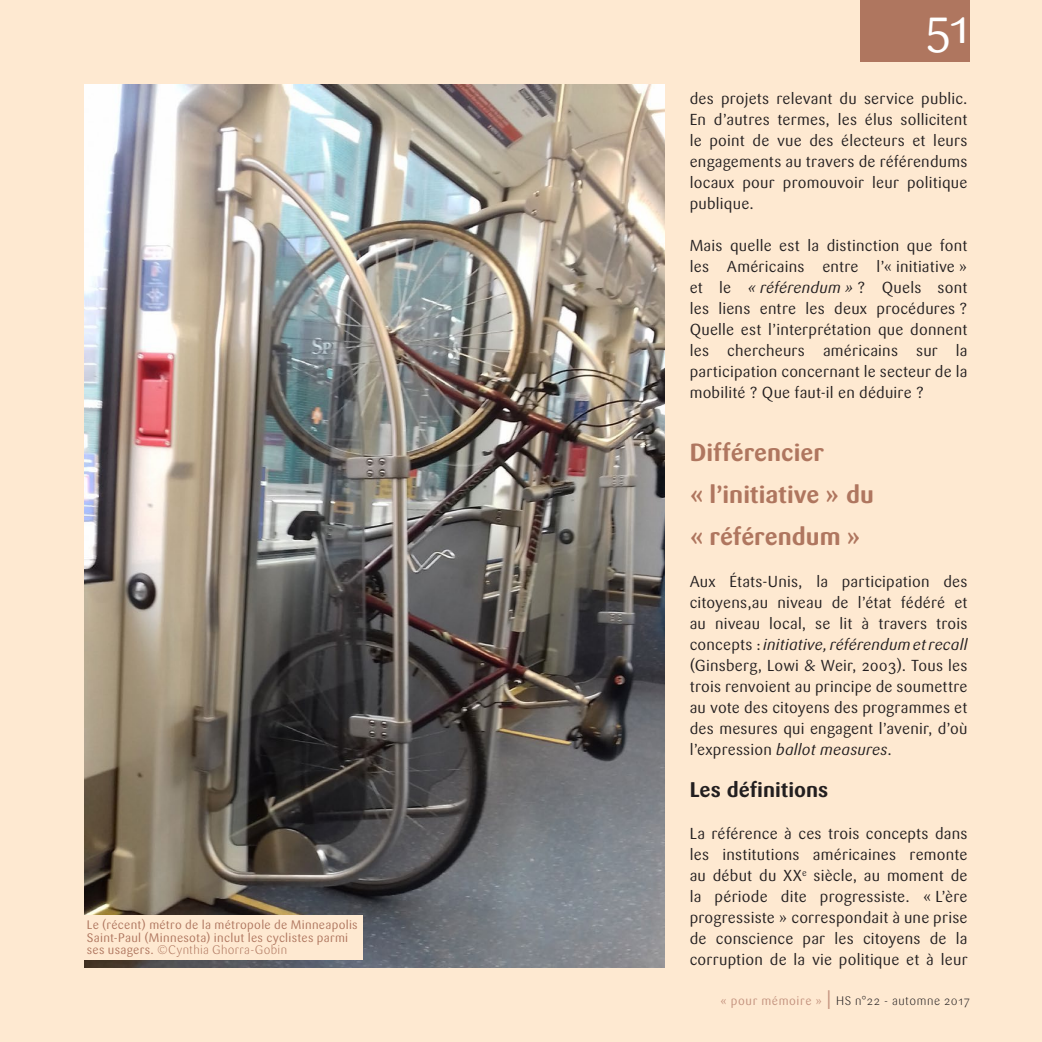
<style>
.page{position:relative;width:1042px;height:1042px;background:#fee9d1}
.page>*{position:absolute;margin:0;border:0;box-sizing:border-box;transform-origin:0 0}
.t1{font:49px "Sari";color:#fff}
.sari_14{font:700 24.5px/42px "Sari";color:#af765f}
.Titre_4{font:700 21px "Sari";color:#231f20}
.texte_courant{font:15.75px/21px "Sari";letter-spacing:.015em;color:#231f20;text-align:justify}
.légende{font:12.25px/12.2px "Sari";letter-spacing:.025em;color:#af765f}
.t2{font:300 12.25px "Sari";letter-spacing:.05em;color:#231f20}
.s1{font-weight:300}
.s2{font-style:italic}
.s3{font-weight:400;color:#c4937f}
.s4{font-size:24.5px;color:#c4937f}
</style>
<div class="page">
<div style="left:861px;top:0;width:109px;height:62px;background:#af765f"></div>
<img style="left:84px;top:84px;width:581px;height:883px">
<div style="left:77px;top:915px;width:285px;height:44px;background:#fee9d1"></div>
<p class="légende" style="left:87px;top:919px;width:272px">Le (récent) métro de la métropole de Minneapolis<br>Saint-Paul (Minnesota) inclut les cyclistes parmi ses usagers. <span class="s1">©Cynthia Ghorra-Gobin</span></p>
<h1 class="t1" style="left:924px;top:-2px;width:47px">51</h1>
<p class="texte_courant" style="left:690px;top:88px;width:279px">des projets relevant du service public.<br>En d’autres termes, les élus sollicitent le point de vue des électeurs et leurs engagements au travers de référendums locaux pour promouvoir leur politique publique.</p>
<p class="texte_courant" style="left:690px;top:235px;width:279px">Mais quelle est la distinction que font les Américains entre l’« initiative » et le <span class="s2">« référendum »</span> ? Quels sont les liens entre les deux procédures ?<br>Quelle est l’interprétation que donnent les chercheurs américains sur la participation concernant le secteur de la mobilité ? Que faut-il en déduire ?</p>
<p class="sari_14" style="left:690px;top:432px;width:186px">Différencier<br>« l’initiative » du « référendum »</p>
<p class="texte_courant" style="left:690px;top:571px;width:279px">Aux États-Unis, la participation des citoyens,au niveau de l’état fédéré et au niveau local, se lit à travers trois concepts : <span class="s2">initiative, référendum et recall </span>(Ginsberg, Lowi &amp; Weir, 2003). Tous les trois renvoient au principe de soumettre au vote des citoyens des programmes et des mesures qui engagent l’avenir, d’où l’expression <span class="s2">ballot measures</span>.</p>
<p class="Titre_4" style="left:690px;top:777px;width:140px">Les définitions</p>
<p class="texte_courant" style="left:690px;top:823px;width:279px">La référence à ces trois concepts dans les institutions américaines remonte au début du XX<sup>e</sup> siècle, au moment de la période dite progressiste. « L’ère progressiste » correspondait à une prise de conscience par les citoyens de la corruption de la vie politique et à leur</p>
<p class="t2" style="left:720px;top:993px;width:251px"><span class="s3">« pour mémoire »</span> <span class="s4">l</span> HS n°22 - automne 2017</p>
</div>
